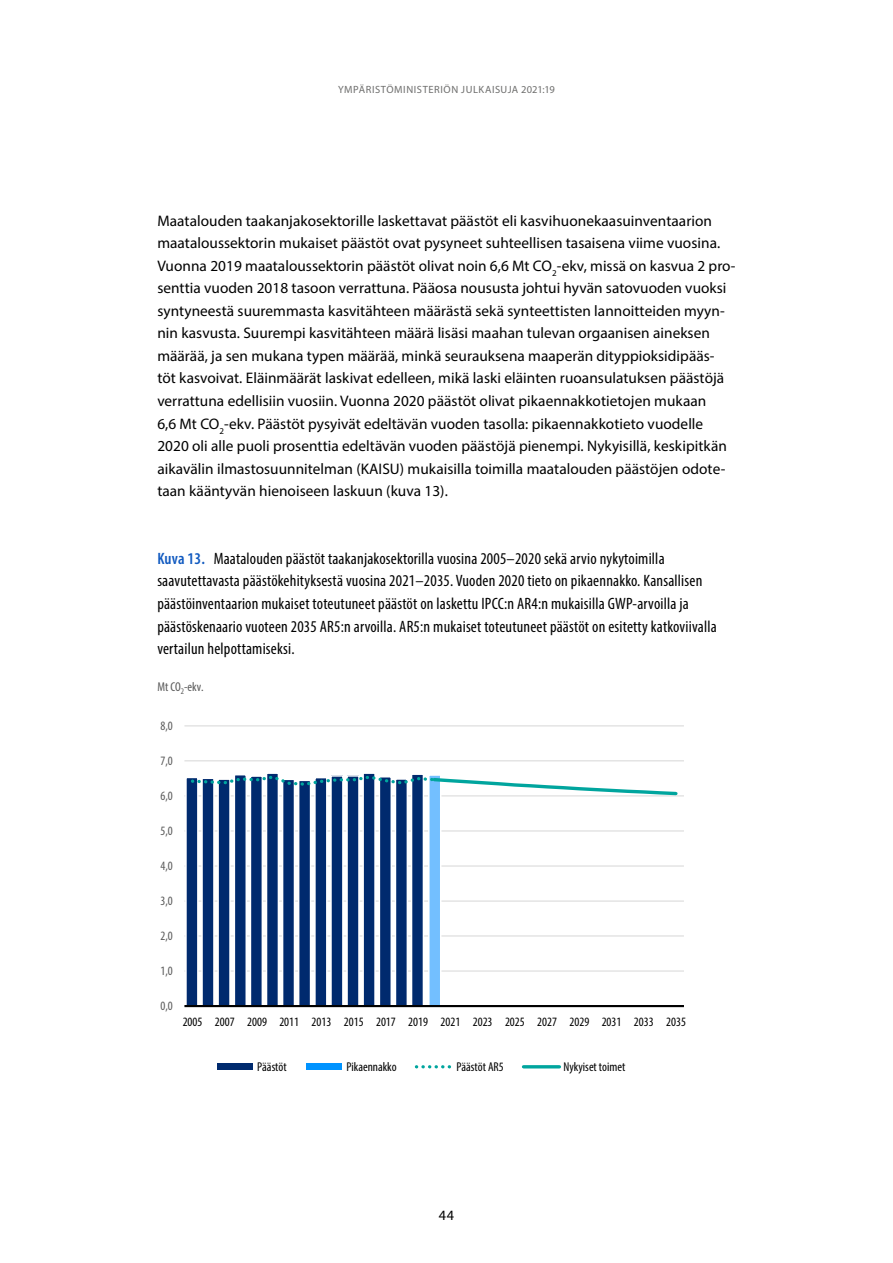
<style>
.page{position:relative;width:893px;height:1263px;background:#fff}
.page>*{position:absolute;margin:0;border:0;box-sizing:border-box;transform-origin:0 0}
.t1{font:condensed 16.5px/22.5px "Myriad Pro";letter-spacing:.01em;color:#000}
._01_Leipä{font:15.3px/22.5px "Myriad Pro";letter-spacing:.005em;color:#000}
.t2{font:14.25px "Myriad Pro";color:#000}
.t3{font:condensed 12.9px "Myriad Pro";color:#595959}
.t4{font:condensed 12.75px "Myriad Pro";color:#000}
.t5{font:condensed 12.75px "Myriad Pro";color:#595959}
.t6{font:10.5px "Myriad Pro";letter-spacing:.035em;color:#6e6e6d}
.s1{font-weight:600;color:#115ac0}
</style>
<div class="page">
<hr style="left:184px;top:970px;width:500px;height:1px;background:#d9d9d9">
<hr style="left:184px;top:935px;width:500px;height:1px;background:#d9d9d9">
<hr style="left:184px;top:900px;width:500px;height:2px;background:#d9d9d9">
<hr style="left:184px;top:865px;width:500px;height:1px;background:#d9d9d9">
<hr style="left:184px;top:830px;width:500px;height:1px;background:#d9d9d9">
<hr style="left:184px;top:795px;width:500px;height:1px;background:#d9d9d9">
<hr style="left:184px;top:760px;width:500px;height:1px;background:#d9d9d9">
<hr style="left:184px;top:725px;width:500px;height:1px;background:#d9d9d9">
<svg style="left:199px;top:830px;width:212px;height:142px"></svg>
<div style="left:412px;top:774px;width:11px;height:232px;background:#002a6e"></div>
<div style="left:411px;top:773px;width:13px;height:234px;border:2px solid #fff"></div>
<div style="left:395px;top:779px;width:12px;height:227px;background:#002a6e"></div>
<div style="left:395px;top:778px;width:13px;height:229px;border:2px solid #fff"></div>
<div style="left:379px;top:777px;width:12px;height:229px;background:#002a6e"></div>
<div style="left:379px;top:776px;width:13px;height:231px;border:2px solid #fff"></div>
<div style="left:363px;top:773px;width:12px;height:233px;background:#002a6e"></div>
<div style="left:362px;top:772px;width:14px;height:235px;border:2px solid #fff"></div>
<div style="left:347px;top:776px;width:12px;height:230px;background:#002a6e"></div>
<div style="left:346px;top:775px;width:14px;height:232px;border:2px solid #fff"></div>
<div style="left:331px;top:776px;width:12px;height:230px;background:#002a6e"></div>
<div style="left:330px;top:775px;width:14px;height:232px;border:2px solid #fff"></div>
<div style="left:315px;top:778px;width:12px;height:228px;background:#002a6e"></div>
<div style="left:314px;top:777px;width:14px;height:230px;border:2px solid #fff"></div>
<div style="left:299px;top:780px;width:12px;height:226px;background:#002a6e"></div>
<div style="left:298px;top:779px;width:13px;height:228px;border:2px solid #fff"></div>
<div style="left:283px;top:779px;width:11px;height:227px;background:#002a6e"></div>
<div style="left:282px;top:778px;width:13px;height:229px;border:2px solid #fff"></div>
<div style="left:267px;top:773px;width:11px;height:233px;background:#002a6e"></div>
<div style="left:266px;top:772px;width:13px;height:235px;border:2px solid #fff"></div>
<div style="left:250px;top:776px;width:12px;height:230px;background:#002a6e"></div>
<div style="left:250px;top:775px;width:13px;height:232px;border:2px solid #fff"></div>
<div style="left:234px;top:775px;width:12px;height:231px;background:#002a6e"></div>
<div style="left:234px;top:774px;width:13px;height:233px;border:2px solid #fff"></div>
<div style="left:218px;top:779px;width:12px;height:227px;background:#002a6e"></div>
<div style="left:217px;top:778px;width:14px;height:229px;border:2px solid #fff"></div>
<div style="left:202px;top:778px;width:12px;height:228px;background:#002a6e"></div>
<div style="left:201px;top:777px;width:14px;height:230px;border:2px solid #fff"></div>
<div style="left:186px;top:777px;width:12px;height:229px;background:#002a6e"></div>
<div style="left:185px;top:777px;width:14px;height:230px;border:2px solid #fff"></div>
<div style="left:429px;top:775px;width:12px;height:231px;background:#73bfff"></div>
<div style="left:428px;top:774px;width:13px;height:233px;border:2px solid #fff"></div>
<hr style="left:184px;top:1005px;width:500px;height:2px;background:#000">
<svg style="left:189px;top:774px;width:490px;height:23px"></svg>
<div style="left:217px;top:1063px;width:36px;height:7px;background:#002a6e"></div>
<div style="left:306px;top:1063px;width:36px;height:7px;background:#0093ff"></div>
<svg style="left:416px;top:1065px;width:35px;height:3px"></svg>
<hr style="left:523px;top:1065px;width:36px;height:3px;background:#00a59e">
<p class="t6" style="left:338px;top:83px;width:30px">Ymp ärist</p>
<p class="t6" style="left:386px;top:83px;width:10px">öministeri</p>
<p class="t6" style="left:444px;top:83px;width:19px">ön julkaisuja</p>
<p class="t6" style="left:521px;top:83px;width:35px">2021:19</p>
<p class="_01_Leipä" style="left:157px;top:209px;width:580px">Maatalouden taakanjakosektorille laskettavat päästöt eli kasvihuonekaasuinventaarion maataloussektorin mukaiset päästöt ovat pysyneet suhteellisen tasaisena viime vuosina.<br>Vuonna 2019 maataloussektorin päästöt olivat noin 6,6 Mt CO<sub>2</sub>-ekv, missä on kasvua 2 pro&shy;senttia vuoden 2018 tasoon verrattuna. Pääosa noususta johtui hyvän satovuoden vuoksi syntyneestä suuremmasta kasvitähteen määrästä sekä synteettisten lannoitteiden myyn&shy;nin kasvusta. Suurempi kasvitähteen määrä lisäsi maahan tulevan orgaanisen aineksen määrää, ja sen mukana typen määrää, minkä seurauksena maaperän dityppioksidipääs&shy;töt kasvoivat. Eläinmäärät laskivat edelleen, mikä laski eläinten ruoansulatuksen päästöjä verrattuna edellisiin vuosiin. Vuonna 2020 päästöt olivat pikaennakkotietojen mukaan<br>6,6 Mt CO<sub>2</sub>-ekv. Päästöt pysyivät edeltävän vuoden tasolla: pikaennakkotieto vuodelle 2020 oli alle puoli prosenttia edeltävän vuoden päästöjä pienempi. Nykyisillä, keskipitkän aikavälin ilmastosuunnitelman (KAISU) mukaisilla toimilla maatalouden päästöjen odote&shy;taan kääntyvän hienoiseen laskuun (kuva 13).</p>
<p class="t1" style="left:157px;top:547px;width:561px"><span class="s1">Kuva 13.</span> Maatalouden päästöt taakanjakosektorilla vuosina 2005–2020 sekä arvio nykytoimilla saavutettavasta päästökehityksestä vuosina 2021–2035. Vuoden 2020 tieto on pikaennakko. Kansallisen päästöinventaarion mukaiset toteutuneet päästöt on laskettu IPCC:n AR4:n mukaisilla GWP-arvoilla ja päästöskenaario vuoteen 2035 AR5:n arvoilla. AR5:n mukaiset toteutuneet päästöt on esitetty katkoviivalla vertailun helpottamiseksi.</p>
<p class="t3" style="left:157px;top:679px;width:48px">Mt CO<sub>2</sub>-ekv.</p>
<p class="t3" style="left:161px;top:718px;width:14px">8,0</p>
<p class="t3" style="left:161px;top:753px;width:14px">7,0</p>
<p class="t5" style="left:161px;top:788px;width:14px">6,0</p>
<p class="t5" style="left:161px;top:823px;width:14px">5,0</p>
<p class="t5" style="left:161px;top:858px;width:14px">4,0</p>
<p class="t5" style="left:161px;top:893px;width:14px">3,0</p>
<p class="t5" style="left:161px;top:928px;width:14px">2,0</p>
<p class="t5" style="left:161px;top:963px;width:14px">1,0</p>
<p class="t5" style="left:161px;top:998px;width:14px">0,0</p>
<p class="t4" style="left:183px;top:1014px;width:505px">2005 2007 2009 2011 2013 2015 2017 2019 2021 2023 2025 2027 2029 2031 2033 2035</p>
<p class="t4" style="left:257px;top:1059px;width:31px">Päästöt</p>
<p class="t4" style="left:346px;top:1059px;width:52px">Pikaennakko</p>
<p class="t4" style="left:456px;top:1059px;width:49px">Päästöt AR5</p>
<p class="t4" style="left:563px;top:1059px;width:63px">Nykyiset toimet</p>
<p class="t2" style="left:439px;top:1206px;width:17px">44</p>
</div>
